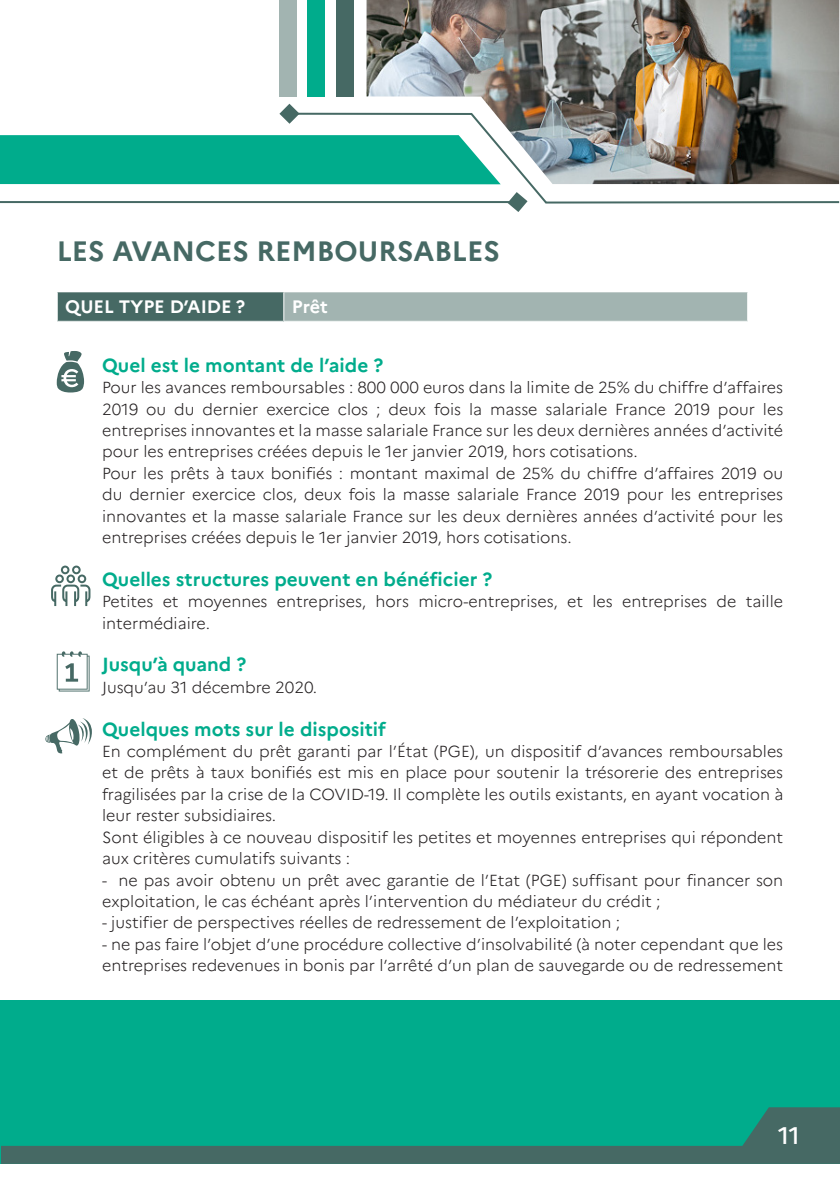
<style>
.page{position:relative;width:840px;height:1191px;background:#fff}
.page>*{position:absolute;margin:0;border:0;box-sizing:border-box;transform-origin:0 0}
.Style-Titre{font:700 28px "Marianne";color:#466964}
.t1{font:500 24px "Marianne";color:#fff}
.inter-vert_2{font:700 19px "Marianne";color:#00ac8c}
.inter-vert_-_1er{font:700 19px "Marianne";color:#00ac8c}
.Type_d_aide1{font:700 18px "Marianne";color:#fff}
.Type_d_aide2{font:700 18px "Marianne";color:#fff}
.texte_courant_3{font:300 16px/21.4px "Marianne";color:#231f20}
</style>
<div class="page">
<div style="left:1px;top:1000px;width:838px;height:163px;background:#00ac8c"></div>
<svg style="left:1px;top:1107px;width:838px;height:56px"></svg>
<hr style="left:0;top:1000px;width:1px;height:164px;background:#00ac8c">
<svg style="left:279px;top:104px;width:19px;height:16px"></svg>
<svg style="left:286px;top:112px;width:553px;height:92px"></svg>
<svg style="left:507px;top:192px;width:20px;height:20px"></svg>
<hr style="left:0;top:201px;width:513px;height:2px;background:#466964">
<div style="left:0;top:135px;width:366px;height:49px;background:#00ac8c"></div>
<div style="left:279px;top:0;width:17px;height:96px;background:#a2b4b1"></div>
<div style="left:308px;top:0;width:17px;height:96px;background:#00ac8c"></div>
<div style="left:336px;top:0;width:17px;height:96px;background:#466964"></div>
<img style="left:366px;top:0;width:472px;height:184px">
<div style="left:57px;top:292px;width:226px;height:29px;background:#466964"></div>
<div style="left:283px;top:292px;width:464px;height:29px;background:#a2b4b1"></div>
<svg style="left:57px;top:292px;width:1px;height:29px"></svg>
<svg style="left:283px;top:292px;width:1px;height:29px"></svg>
<svg style="left:57px;top:351px;width:27px;height:41px"></svg>
<svg style="left:51px;top:565px;width:40px;height:41px"></svg>
<svg style="left:57px;top:651px;width:33px;height:40px"></svg>
<svg style="left:45px;top:718px;width:47px;height:35px"></svg>
<p class="Style-Titre" style="left:57px;top:233px;width:444px">LES AVANCES REMBOURSABLES</p>
<p class="Type_d_aide1" style="left:65px;top:296px;width:181px">QUEL TYPE D’AIDE ?</p>
<p class="Type_d_aide2" style="left:291px;top:296px;width:38px">Prêt</p>
<p class="inter-vert_-_1er" style="left:102px;top:353px;width:282px">Quel est le montant de l’aide ?</p>
<p class="texte_courant_3" style="left:102px;top:377px;width:682px;text-align:justify">Pour les avances remboursables : 800 000 euros dans la limite de 25% du chiffre d’affaires 2019 ou du dernier exercice clos ; deux fois la masse salariale France 2019 pour les entreprises innovantes et la masse salariale France sur les deux dernières années d’activité pour les entreprises créées depuis le 1er janvier 2019, hors cotisations.</p>
<p class="texte_courant_3" style="left:102px;top:462px;width:682px;text-align:justify">Pour les prêts à taux bonifiés : montant maximal de 25% du chiffre d’affaires 2019 ou du dernier exercice clos, deux fois la masse salariale France 2019 pour les entreprises innovantes et la masse salariale France sur les deux dernières années d’activité pour les entreprises créées depuis le 1er janvier 2019, hors cotisations.</p>
<p class="inter-vert_2" style="left:102px;top:567px;width:391px">Quelles structures peuvent en bénéficier ?</p>
<p class="texte_courant_3" style="left:102px;top:591px;width:682px">Petites et moyennes entreprises, hors micro-entreprises, et les entreprises de taille intermédiaire.</p>
<p class="inter-vert_2" style="left:102px;top:653px;width:146px">Jusqu’à quand ?</p>
<p class="texte_courant_3" style="left:102px;top:676px;width:216px">Jusqu’au 31 décembre 2020.</p>
<p class="inter-vert_2" style="left:102px;top:717px;width:285px">Quelques mots sur le dispositif</p>
<p class="texte_courant_3" style="left:102px;top:740px;width:682px;text-align:justify">En complément du prêt garanti par l’État (PGE), un dispositif d’avances remboursables et de prêts à taux bonifiés est mis en place pour soutenir la trésorerie des entreprises fragilisées par la crise de la COVID-19. Il complète les outils existants, en ayant vocation à leur rester subsidiaires.</p>
<p class="texte_courant_3" style="left:102px;top:826px;width:682px">Sont éligibles à ce nouveau dispositif les petites et moyennes entreprises qui répondent aux critères cumulatifs suivants :</p>
<p class="texte_courant_3" style="left:102px;top:869px;width:682px">- ne pas avoir obtenu un prêt avec garantie de l’Etat (PGE) suffisant pour financer son exploitation, le cas échéant après l’intervention du médiateur du crédit ;</p>
<p class="texte_courant_3" style="left:102px;top:912px;width:519px">- justifier de perspectives réelles de redressement de l’exploitation ;</p>
<p class="texte_courant_3" style="left:102px;top:933px;width:682px">- ne pas faire l’objet d’une procédure collective d’insolvabilité (à noter cependant que les entreprises redevenues in bonis par l’arrêté d’un plan de sauvegarde ou de redressement</p>
<h2 class="t1" style="left:777px;top:1121px;width:23px">11</h2>
</div>
